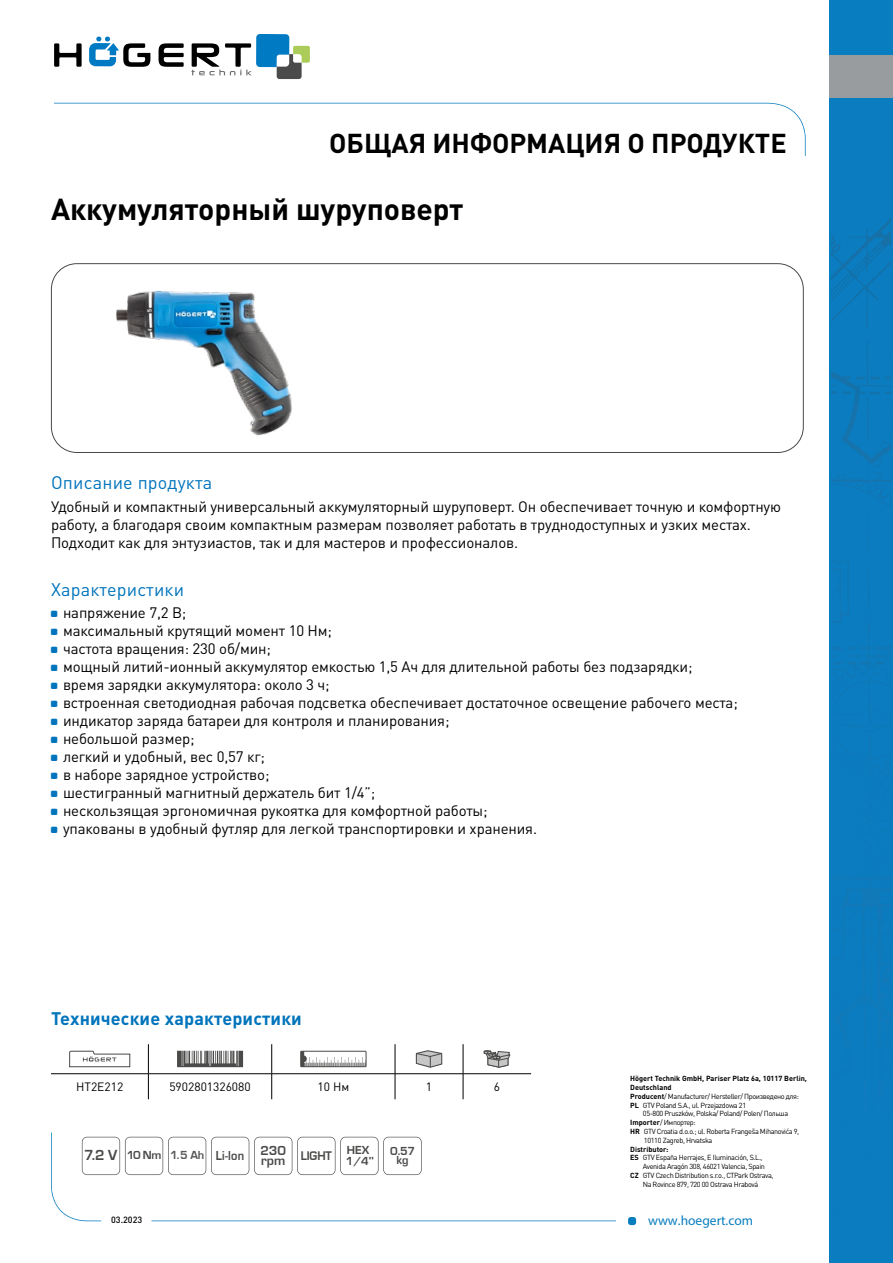
<style>
.page{position:relative;width:893px;height:1263px;background:#fff}
.page>*{position:absolute;margin:0;border:0;box-sizing:border-box;transform-origin:0 0}
.t1{font:700 30px "DIN Pro";color:#000}
.t2{font:700 27px "DIN Pro";color:#000}
.t3{font:18px "DIN Pro";letter-spacing:.01em;color:#0074bc}
.t4{font:700 18px "DIN Pro";letter-spacing:.01em;color:#0074bc}
.t5{font:15px/18px "DIN Pro";letter-spacing:-.01em;color:#000}
.t6{font:13.5px "Myriad Pro";color:#087dbf}
.t7{font:700 12.15px/9.4px "Euromode";color:#4a4a49}
.t8{font:12px "DIN Pro";color:#000}
.t9{font:700 12px "Euromode";color:#4a4a49;scale:.9 1}
.t10{font:700 11.55px "Euromode";letter-spacing:-.01em;color:#4a4a49;scale:.93 1}
.t11{font:700 10.8px/10.8px "Euromode";letter-spacing:-.005em;color:#4a4a49}
.t12{font:500 9px "DIN Pro";color:#000}
.t13{font:7.35px "DIN Pro";letter-spacing:-.05em;color:#000}
.t14{font:700 7.35px "DIN Pro";color:#000}
.s1{font-size:13.5px}
.s2{font-size:10.8px}
.s3{font-size:10.8px;color:#575756}
.s4{font-weight:700}
</style>
<div class="page">
<svg style="left:54px;top:43px;width:28px;height:24px"></svg>
<svg style="left:159px;top:43px;width:25px;height:24px"></svg>
<svg style="left:89px;top:37px;width:61px;height:30px"></svg>
<svg style="left:191px;top:34px;width:119px;height:45px"></svg>
<svg style="left:54px;top:103px;width:752px;height:53px"></svg>
<div style="left:628px;top:1217px;width:8px;height:8px;background:#087dbf;border-radius:3px"></div>
<svg style="left:51px;top:1132px;width:565px;height:89px"></svg>
<div style="left:830px;top:0;width:63px;height:1263px;background:#087dbf"></div>
<img style="left:831px;top:273px;width:50px;height:56px">
<img style="left:867px;top:222px;width:24px;height:44px">
<img style="left:831px;top:222px;width:56px;height:42px">
<svg style="left:831px;top:341px;width:60px;height:565px"></svg>
<img style="left:863px;top:906px;width:28px;height:76px">
<img style="left:831px;top:877px;width:60px;height:2px">
<img style="left:848px;top:647px;width:43px;height:3px">
<div style="left:830px;top:56px;width:63px;height:42px;background:#999c9e"></div>
<div style="left:51px;top:263px;width:753px;height:190px;border:1px solid #4a4a49;border-radius:26px"></div>
<hr style="left:51px;top:1073px;width:97px;height:1px;background:#000">
<hr style="left:148px;top:1073px;width:124px;height:1px;background:#000">
<svg style="left:148px;top:1044px;width:1px;height:55px"></svg>
<hr style="left:272px;top:1073px;width:123px;height:1px;background:#000">
<svg style="left:271px;top:1044px;width:1px;height:55px"></svg>
<hr style="left:395px;top:1073px;width:68px;height:1px;background:#000">
<svg style="left:395px;top:1044px;width:1px;height:55px"></svg>
<hr style="left:463px;top:1073px;width:68px;height:1px;background:#000">
<svg style="left:463px;top:1044px;width:1px;height:55px"></svg>
<svg style="left:69px;top:1051px;width:61px;height:16px"></svg>
<svg style="left:177px;top:1051px;width:66px;height:16px"></svg>
<svg style="left:302px;top:1053px;width:63px;height:12px"></svg>
<div style="left:300px;top:1051px;width:67px;height:16px;border:1px solid #4a4a49"></div>
<svg style="left:416px;top:1050px;width:26px;height:18px"></svg>
<svg style="left:484px;top:1050px;width:26px;height:17px"></svg>
<svg style="left:82px;top:1137px;width:340px;height:38px"></svg>
<img style="left:116px;top:291px;width:176px;height:145px">
<h2 class="t2" style="left:329px;top:121px;width:459px">ОБЩАЯ ИНФОРМАЦИЯ О ПРОДУКТЕ</h2>
<h1 class="t1" style="left:51px;top:184px;width:414px">Аккумуляторный шуруповерт</h1>
<p class="t3" style="left:51px;top:471px;width:163px">Описание продукта</p>
<p class="t5" style="left:51px;top:497px;width:732px">Удобный и компактный универсальный аккумуляторный шуруповерт. Он обеспечивает точную и комфортную работу, а благодаря своим компактным размерам позволяет работать в труднодоступных и узких местах.<br>Подходит как для энтузиастов, так и для мастеров и профессионалов.</p>
<p class="t3" style="left:51px;top:577px;width:135px">Характеристики</p>
<p class="t5" style="left:63px;top:603px;width:676px">напряжение 7,2 В;<br>максимальный крутящий момент 10 Нм;<br>частота вращения: 230 об/мин;<br>мощный литий-ионный аккумулятор емкостью 1,5 Ач для длительной работы без подзарядки;<br>время зарядки аккумулятора: около 3 ч;<br>встроенная светодиодная рабочая подсветка обеспечивает достаточное освещение рабочего места; индикатор заряда батареи для контроля и планирования;<br>небольшой размер;<br>легкий и удобный, вес 0,57 кг;<br>в наборе зарядное устройство;<br>шестигранный магнитный держатель бит 1/4”;<br>нескользящая эргономичная рукоятка для комфортной работы;<br>упакованы в удобный футляр для легкой транспортировки и хранения.</p>
<p class="t4" style="left:51px;top:1004px;width:252px">Технические характеристики</p>
<p class="t8" style="left:76px;top:1078px;width:49px">HT2E212</p>
<p class="t8" style="left:169px;top:1078px;width:83px">5902801326080</p>
<p class="t8" style="left:317px;top:1078px;width:33px">10 Нм</p>
<p class="t8" style="left:426px;top:1078px;width:8px">1</p>
<p class="t8" style="left:494px;top:1078px;width:8px">6</p>
<p class="t9" style="left:84px;top:1148px;width:179px"><span class="s1">7.2 V</span> <span class="s2">10 Nm</span> <span class="s3">1.5 Ah</span> Li-lon</p>
<p class="t7" style="left:260px;top:1146px;width:27px">230 rpm</p>
<p class="t10" style="left:301px;top:1148px;width:35px">LIGHT</p>
<p class="t11" style="left:346px;top:1145px;width:30px">HEX<br>1/4"</p>
<p class="t11" style="left:390px;top:1146px;width:27px;line-height:9.3px;text-align:center">0.57 kg</p>
<p class="t14" style="left:630px;top:1072px;width:178px">Högert Technik GmbH, Pariser Platz 6a, 10117 Berlin,</p>
<p class="t14" style="left:630px;top:1081px;width:43px">Deutschland</p>
<p class="t13" style="left:630px;top:1091px;width:170px"><span class="s4">Producent</span>/ Manufacturer/ Hersteller/ Произведено для:</p>
<p class="t13" style="left:630px;top:1100px;width:117px"><span class="s4">PL</span> GTV Poland S.A., ul. Przejazdowa 21</p>
<p class="t13" style="left:643px;top:1109px;width:147px">05-800 Pruszków, Polska/ Poland/ Polen/ Польша</p>
<p class="t13" style="left:630px;top:1117px;width:67px"><span class="s4">Importer</span>/ Импортер:</p>
<p class="t13" style="left:630px;top:1126px;width:171px"><span class="s4">HR</span> GTV Croatia d.o.o.; ul. Roberta Frangeša Mihanovića 9,</p>
<p class="t13" style="left:644px;top:1135px;width:70px">10110 Zagreb, Hrvatska</p>
<p class="t14" style="left:630px;top:1143px;width:40px">Distributor:</p>
<p class="t13" style="left:630px;top:1153px;width:134px"><span class="s4">ES</span> GTV España Herrajes, E Iluminación, S.L.,</p>
<p class="t13" style="left:643px;top:1161px;width:124px">Avenida Aragón 308, 46021 Valencia, Spain</p>
<p class="t13" style="left:630px;top:1170px;width:145px"><span class="s4">CZ</span> GTV Czech Distribution s.r.o., CTPark Ostrava,</p>
<p class="t13" style="left:643px;top:1179px;width:117px">Na Rovince 879, 720 00 Ostrava Hrabová</p>
<p class="t12" style="left:111px;top:1213px;width:33px">03.2023</p>
<p class="t6" style="left:648px;top:1212px;width:107px">www.hoegert.com</p>
</div>
